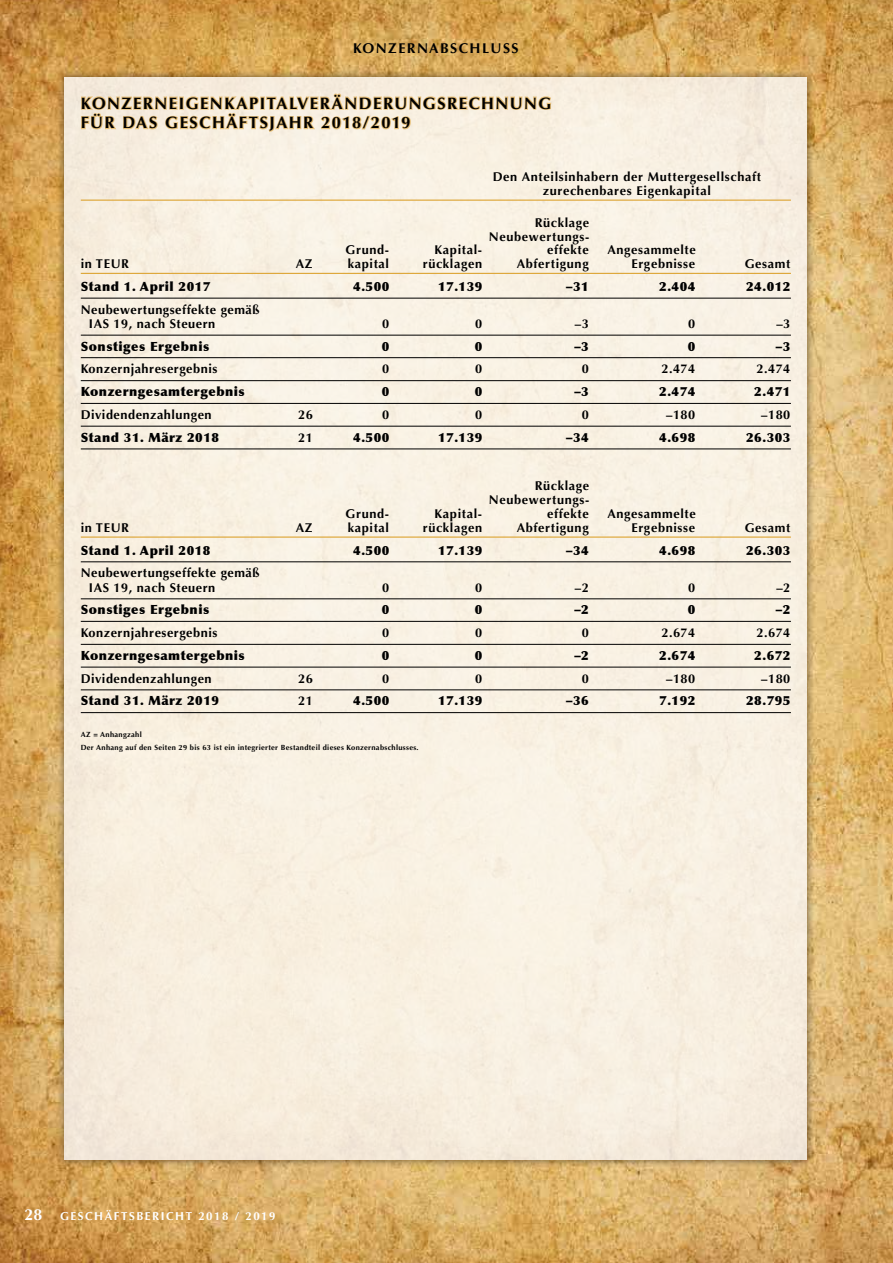
<style>
.page{position:relative;width:893px;height:1263px;background:#fff}
.page>*{position:absolute;margin:0;border:0;box-sizing:border-box;transform-origin:0 0}
.t1{font:700 16.5px/19.5px "Optima";letter-spacing:.09em;color:#000}
.t2{font:700 14.25px "Optima";letter-spacing:.1em;color:#000}
.t3{font:700 12.75px/13.8px "Optima";letter-spacing:.05em;color:#000;text-align:right}
.t4{font:900 12.75px "Optima";letter-spacing:.04em;color:#000}
.t5{font:700 11.55px "Optima";letter-spacing:.13em;color:#fff}
.t6{font:700 7.5px/12.6px "Optima";letter-spacing:.04em;color:#000}
.s1{font-size:16.05px}
</style>
<div class="page">
<img style="left:0;top:0;width:892px;height:1263px">
<svg style="left:892px;top:0;width:1px;height:1263px"></svg>
<div style="left:56px;top:69px;width:759px;height:1099px;background:#000;opacity:.55"></div>
<div style="left:65px;top:77px;width:742px;height:1083px;background:#f8f0e2"></div>
<hr style="left:81px;top:200px;width:710px;height:1px;background:#dea83c">
<hr style="left:81px;top:273px;width:710px;height:1px;background:#dea83c">
<hr style="left:81px;top:298px;width:710px;height:1px;background:#000">
<hr style="left:81px;top:335px;width:710px;height:1px;background:#000">
<hr style="left:81px;top:357px;width:710px;height:1px;background:#000">
<hr style="left:81px;top:380px;width:710px;height:1px;background:#000">
<hr style="left:81px;top:403px;width:710px;height:1px;background:#000">
<hr style="left:81px;top:426px;width:710px;height:1px;background:#000">
<hr style="left:81px;top:448px;width:710px;height:1px;background:#000">
<hr style="left:81px;top:536px;width:710px;height:2px;background:#dea83c">
<hr style="left:81px;top:561px;width:710px;height:1px;background:#000">
<hr style="left:81px;top:598px;width:710px;height:1px;background:#000">
<hr style="left:81px;top:621px;width:710px;height:1px;background:#000">
<hr style="left:81px;top:644px;width:710px;height:1px;background:#000">
<hr style="left:81px;top:667px;width:710px;height:1px;background:#000">
<hr style="left:81px;top:689px;width:710px;height:1px;background:#000">
<hr style="left:81px;top:712px;width:710px;height:1px;background:#000">
<svg style="left:80px;top:92px;width:472px;height:41px;background:#f2dfbe"></svg>
<p class="t2" style="left:353px;top:40px;width:167px">KONZERNABSCHLUSS</p>
<p class="t1" style="left:81px;top:94px;width:472px">KONZERNEIGENKAPITALVERÄNDERUNGSRECHNUNG<br>FÜR DAS GESCHÄFTSJAHR 2018/2019</p>
<p class="t3" style="left:493px;top:170px;width:270px;text-align:center">Den Anteilsinhabern der Muttergesellschaft zurechenbares Eigenkapital</p>
<p class="t3" style="left:489px;top:216px;width:102px">Rücklage<br>Neubewertungs-</p>
<p class="t3" style="left:346px;top:243px;width:45px">Grund-</p>
<p class="t3" style="left:434px;top:243px;width:49px">Kapital-</p>
<p class="t3" style="left:547px;top:243px;width:43px">effekte</p>
<p class="t3" style="left:607px;top:243px;width:90px">Angesammelte</p>
<p class="t3" style="left:81px;top:257px;width:50px">in TEUR</p>
<p class="t3" style="left:296px;top:257px;width:18px">AZ</p>
<p class="t3" style="left:348px;top:257px;width:43px">kapital</p>
<p class="t3" style="left:423px;top:257px;width:61px">rücklagen</p>
<p class="t3" style="left:517px;top:257px;width:74px">Abfertigung</p>
<p class="t3" style="left:631px;top:257px;width:65px">Ergebnisse</p>
<p class="t3" style="left:745px;top:257px;width:47px">Gesamt</p>
<p class="t4" style="left:81px;top:279px;width:131px">Stand 1. April 2017</p>
<p class="t4" style="left:353px;top:279px;width:38px">4.500</p>
<p class="t4" style="left:438px;top:279px;width:46px">17.139</p>
<p class="t4" style="left:566px;top:279px;width:24px">–31</p>
<p class="t4" style="left:659px;top:279px;width:38px">2.404</p>
<p class="t4" style="left:746px;top:279px;width:46px">24.012</p>
<p class="t3" style="left:89px;top:302px;width:172px;line-height:14.2px;text-align:left;text-indent:-8px">Neubewertungseffekte gemäß<br>IAS 19, nach Steuern</p>
<p class="t3" style="left:382px;top:317px;width:9px">0</p>
<p class="t3" style="left:475px;top:317px;width:9px">0</p>
<p class="t3" style="left:575px;top:317px;width:15px">–3</p>
<p class="t3" style="left:688px;top:317px;width:9px">0</p>
<p class="t3" style="left:776px;top:317px;width:15px">–3</p>
<p class="t4" style="left:81px;top:338px;width:130px">Sonstiges Ergebnis</p>
<p class="t4" style="left:382px;top:338px;width:9px">0</p>
<p class="t4" style="left:475px;top:338px;width:9px">0</p>
<p class="t4" style="left:574px;top:338px;width:16px">–3</p>
<p class="t4" style="left:688px;top:338px;width:9px">0</p>
<p class="t4" style="left:776px;top:338px;width:16px">–3</p>
<p class="t3" style="left:81px;top:362px;width:138px">Konzernjahresergebnis</p>
<p class="t3" style="left:382px;top:362px;width:9px">0</p>
<p class="t3" style="left:475px;top:362px;width:9px">0</p>
<p class="t3" style="left:582px;top:362px;width:9px">0</p>
<p class="t3" style="left:661px;top:362px;width:35px">2.474</p>
<p class="t3" style="left:756px;top:362px;width:35px">2.474</p>
<p class="t4" style="left:81px;top:384px;width:165px">Konzerngesamtergebnis</p>
<p class="t4" style="left:382px;top:384px;width:9px">0</p>
<p class="t4" style="left:475px;top:384px;width:9px">0</p>
<p class="t4" style="left:574px;top:384px;width:16px">–3</p>
<p class="t4" style="left:659px;top:384px;width:38px">2.474</p>
<p class="t4" style="left:754px;top:384px;width:38px">2.471</p>
<p class="t3" style="left:81px;top:408px;width:132px">Dividendenzahlungen</p>
<p class="t3" style="left:298px;top:408px;width:16px">26</p>
<p class="t3" style="left:382px;top:408px;width:9px">0</p>
<p class="t3" style="left:475px;top:408px;width:9px">0</p>
<p class="t3" style="left:582px;top:408px;width:9px">0</p>
<p class="t3" style="left:666px;top:408px;width:31px">–180</p>
<p class="t3" style="left:761px;top:408px;width:31px">–180</p>
<p class="t4" style="left:81px;top:429px;width:140px">Stand 31. März 2018</p>
<p class="t3" style="left:298px;top:431px;width:16px">21</p>
<p class="t4" style="left:353px;top:429px;width:38px">4.500</p>
<p class="t4" style="left:438px;top:429px;width:46px">17.139</p>
<p class="t4" style="left:566px;top:429px;width:24px">–34</p>
<p class="t4" style="left:659px;top:429px;width:38px">4.698</p>
<p class="t4" style="left:746px;top:429px;width:46px">26.303</p>
<p class="t3" style="left:489px;top:479px;width:102px">Rücklage<br>Neubewertungs-</p>
<p class="t3" style="left:346px;top:507px;width:45px">Grund-</p>
<p class="t3" style="left:434px;top:507px;width:49px">Kapital-</p>
<p class="t3" style="left:547px;top:507px;width:43px">effekte</p>
<p class="t3" style="left:607px;top:507px;width:90px">Angesammelte</p>
<p class="t3" style="left:81px;top:521px;width:50px">in TEUR</p>
<p class="t3" style="left:296px;top:521px;width:18px">AZ</p>
<p class="t3" style="left:348px;top:521px;width:43px">kapital</p>
<p class="t3" style="left:423px;top:521px;width:61px">rücklagen</p>
<p class="t3" style="left:517px;top:521px;width:74px">Abfertigung</p>
<p class="t3" style="left:631px;top:521px;width:65px">Ergebnisse</p>
<p class="t3" style="left:745px;top:521px;width:47px">Gesamt</p>
<p class="t4" style="left:81px;top:542px;width:131px">Stand 1. April 2018</p>
<p class="t4" style="left:353px;top:542px;width:38px">4.500</p>
<p class="t4" style="left:438px;top:542px;width:46px">17.139</p>
<p class="t4" style="left:566px;top:542px;width:24px">–34</p>
<p class="t4" style="left:659px;top:542px;width:38px">4.698</p>
<p class="t4" style="left:746px;top:542px;width:46px">26.303</p>
<p class="t3" style="left:89px;top:566px;width:172px;line-height:14.2px;text-align:left;text-indent:-8px">Neubewertungseffekte gemäß<br>IAS 19, nach Steuern</p>
<p class="t3" style="left:382px;top:580px;width:9px">0</p>
<p class="t3" style="left:475px;top:580px;width:9px">0</p>
<p class="t3" style="left:575px;top:580px;width:15px">–2</p>
<p class="t3" style="left:688px;top:580px;width:9px">0</p>
<p class="t3" style="left:776px;top:580px;width:15px">–2</p>
<p class="t4" style="left:81px;top:602px;width:130px">Sonstiges Ergebnis</p>
<p class="t4" style="left:382px;top:602px;width:9px">0</p>
<p class="t4" style="left:475px;top:602px;width:9px">0</p>
<p class="t4" style="left:574px;top:602px;width:16px">–2</p>
<p class="t4" style="left:688px;top:602px;width:9px">0</p>
<p class="t4" style="left:776px;top:602px;width:16px">–2</p>
<p class="t3" style="left:81px;top:626px;width:138px">Konzernjahresergebnis</p>
<p class="t3" style="left:382px;top:626px;width:9px">0</p>
<p class="t3" style="left:475px;top:626px;width:9px">0</p>
<p class="t3" style="left:582px;top:626px;width:9px">0</p>
<p class="t3" style="left:661px;top:626px;width:35px">2.674</p>
<p class="t3" style="left:756px;top:626px;width:35px">2.674</p>
<p class="t4" style="left:81px;top:648px;width:165px">Konzerngesamtergebnis</p>
<p class="t4" style="left:382px;top:648px;width:9px">0</p>
<p class="t4" style="left:475px;top:648px;width:9px">0</p>
<p class="t4" style="left:574px;top:648px;width:16px">–2</p>
<p class="t4" style="left:659px;top:648px;width:38px">2.674</p>
<p class="t4" style="left:754px;top:648px;width:38px">2.672</p>
<p class="t3" style="left:81px;top:671px;width:132px">Dividendenzahlungen</p>
<p class="t3" style="left:298px;top:671px;width:16px">26</p>
<p class="t3" style="left:382px;top:671px;width:9px">0</p>
<p class="t3" style="left:475px;top:671px;width:9px">0</p>
<p class="t3" style="left:582px;top:671px;width:9px">0</p>
<p class="t3" style="left:666px;top:671px;width:31px">–180</p>
<p class="t3" style="left:761px;top:671px;width:31px">–180</p>
<p class="t4" style="left:81px;top:693px;width:140px">Stand 31. März 2019</p>
<p class="t3" style="left:298px;top:694px;width:16px">21</p>
<p class="t4" style="left:353px;top:693px;width:38px">4.500</p>
<p class="t4" style="left:438px;top:693px;width:46px">17.139</p>
<p class="t4" style="left:566px;top:693px;width:24px">–36</p>
<p class="t4" style="left:659px;top:693px;width:38px">7.192</p>
<p class="t4" style="left:746px;top:693px;width:46px">28.795</p>
<p class="t6" style="left:81px;top:728px;width:339px">AZ = Anhangzahl<br>Der Anhang auf den Seiten 29 bis 63 ist ein integrierter Bestandteil dieses Konzernabschlusses.</p>
<p class="t5" style="left:25px;top:1209px;width:252px"><span class="s1">28</span> GESCHÄFTSBERICHT 2018 / 2019</p>
</div>
